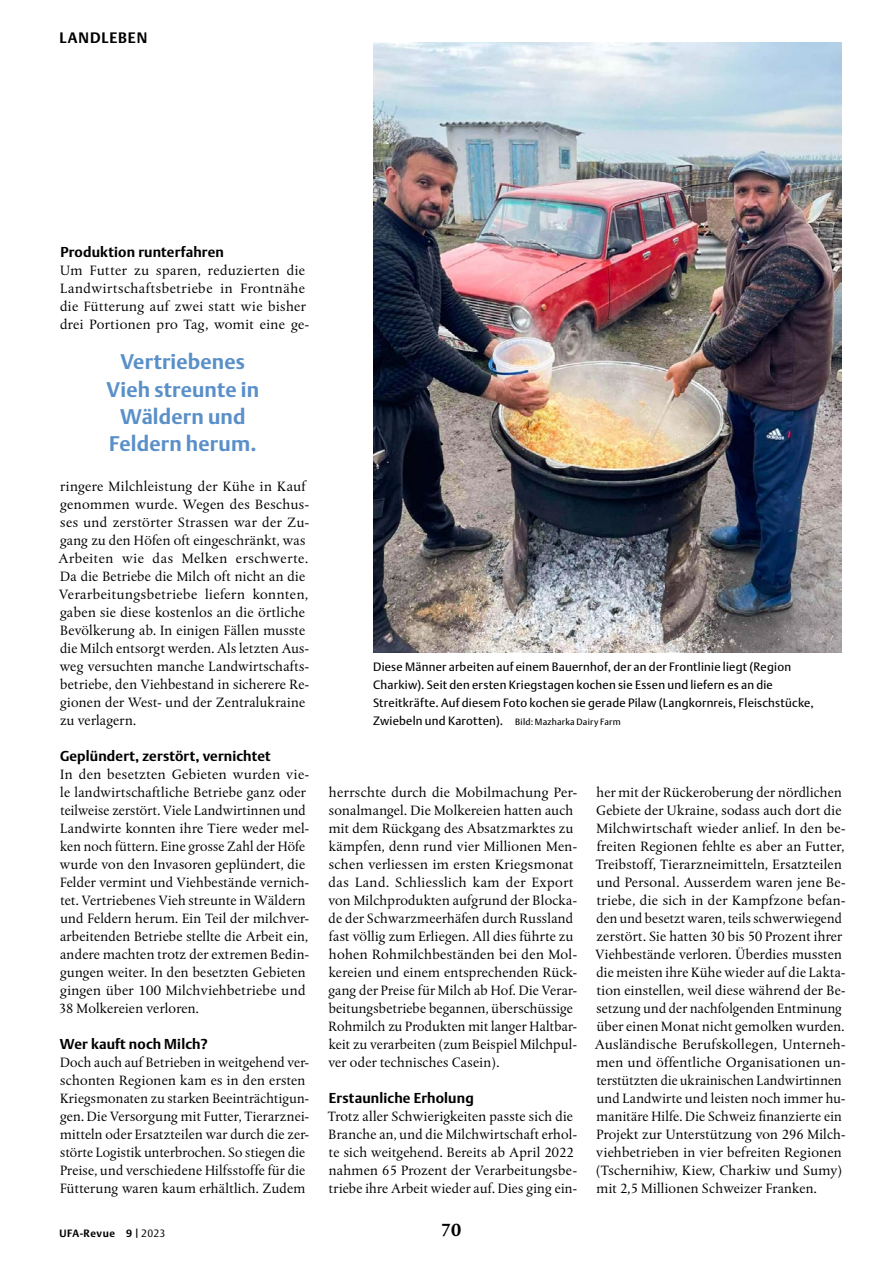
<style>
.page{position:relative;width:893px;height:1263px;background:#fff}
.page>*{position:absolute;margin:0;border:0;box-sizing:border-box;transform-origin:0 0}
.t1{font:700 21px/27px "DTL Argo TOT";letter-spacing:.005em;color:#5a90c9;text-align:center}
.t2{font:700 18px "DTL Albertina TOT";color:#000}
.t3{font:700 15px "DTL Argo TOT";letter-spacing:.06em;color:#000}
.t4{font:14.25px/18px "DTL Albertina TOT";letter-spacing:.015em;color:#000}
.t5{font:700 14.25px "DTL Argo TOT";letter-spacing:.01em;color:#000}
.t6{font:12px/18px "DTL Argo TOT";letter-spacing:.015em;color:#000}
.t7{font:700 10.5px "DTL Argo TOT";letter-spacing:.055em;color:#000}
.t8{font:9px "DTL Argo TOT";letter-spacing:.025em;color:#000}
.s1{font-size:12px}
.s2{font-weight:400}
.s3{font-weight:300}
</style>
<div class="page">
<img style="left:373px;top:43px;width:469px;height:609px">
<p class="t3" style="left:60px;top:29px;width:89px">LANDLEBEN</p>
<p class="t5" style="left:60px;top:243px;width:165px">Produktion runterfahren</p>
<p class="t4" style="left:60px;top:261px;width:251px">Um Futter zu sparen, reduzierten die Landwirtschaftsbetriebe in Frontnähe die Fütterung auf zwei statt wie bisher drei Portionen pro Tag, womit eine ge-</p>
<h1 class="t1" style="left:107px;top:349px;width:154px">Vertriebenes<br>Vieh streunte in<br>Wäldern und<br>Feldern herum.</h1>
<p class="t4" style="left:59px;top:477px;width:252px">ringere Milchleistung der Kühe in Kauf genommen wurde. Wegen des Beschus&shy;ses und zerstörter Strassen war der Zu&shy;gang zu den Höfen oft eingeschränkt, was Arbeiten wie das Melken erschwerte.<br>Da die Betriebe die Milch oft nicht an die Verarbeitungsbetriebe liefern konnten, gaben sie diese kostenlos an die örtliche Bevölkerung ab. In einigen Fällen musste die Milch entsorgt werden. Als letzten Aus&shy;weg versuchten manche Landwirtschafts&shy;betriebe, den Viehbestand in sicherere Re&shy;gionen der West- und der Zentralukraine zu verlagern.</p>
<p class="t5" style="left:60px;top:747px;width:212px">Geplündert, zerstört, vernichtet</p>
<p class="t4" style="left:59px;top:765px;width:252px">In den besetzten Gebieten wurden vie&shy;le landwirtschaftliche Betriebe ganz oder teilweise zerstört. Viele Landwirtinnen und Landwirte konnten ihre Tiere weder mel&shy;ken noch füttern. Eine grosse Zahl der Höfe wurde von den Invasoren geplündert, die Felder vermint und Viehbestände vernich&shy;tet. Vertriebenes Vieh streunte in Wäldern und Feldern herum. Ein Teil der milchver&shy;arbeitenden Betriebe stellte die Arbeit ein, andere machten trotz der extremen Bedin&shy;gungen weiter. In den besetzten Gebieten gingen über 100 Milchviehbetriebe und 38 Molkereien verloren.</p>
<p class="t5" style="left:60px;top:1035px;width:149px">Wer kauft noch Milch?</p>
<p class="t4" style="left:60px;top:1053px;width:251px">Doch auch auf Betrieben in weitgehend ver&shy;schonten Regionen kam es in den ersten Kriegsmonaten zu starken Beeinträchtigun&shy;gen. Die Versorgung mit Futter, Tierarznei&shy;mitteln oder Ersatzteilen war durch die zer&shy;störte Logistik unterbrochen. So stiegen die Preise, und verschiedene Hilfsstoffe für die Fütterung waren kaum erhältlich. Zudem</p>
<p class="t6" style="left:373px;top:658px;width:442px">Diese Männer arbeiten auf einem Bauernhof, der an der Frontlinie liegt (Region<br>Charkiw). Seit den ersten Kriegstagen kochen sie Essen und liefern es an die<br>Streitkräfte. Auf diesem Foto kochen sie gerade Pilaw (Langkornreis, Fleischstücke,</p>
<p class="t8" style="left:373px;top:716px;width:249px"><span class="s1">Zwiebeln und Karotten).</span> Bild: Mazharka Dairy Farm</p>
<p class="t4" style="left:328px;top:783px;width:250px">herrschte durch die Mobilmachung Per&shy;sonalmangel. Die Molkereien hatten auch mit dem Rückgang des Absatzmarktes zu kämpfen, denn rund vier Millionen Men&shy;schen verliessen im ersten Kriegsmonat das Land. Schliesslich kam der Export von Milchprodukten aufgrund der Blocka&shy;de der Schwarzmeerhäfen durch Russland fast völlig zum Erliegen. All dies führte zu hohen Rohmilchbeständen bei den Mol&shy;kereien und einem entsprechenden Rück&shy;gang der Preise für Milch ab Hof. Die Verar&shy;beitungsbetriebe begannen, überschüssige Rohmilch zu Produkten mit langer Haltbar&shy;keit zu verarbeiten (zum Beispiel Milchpul&shy;ver oder technisches Casein).</p>
<p class="t5" style="left:329px;top:1089px;width:146px">Erstaunliche Erholung</p>
<p class="t4" style="left:328px;top:1107px;width:251px">Trotz aller Schwierigkeiten passte sich die Branche an, und die Milchwirtschaft erhol&shy;te sich weitgehend. Bereits ab April 2022 nahmen 65 Prozent der Verarbeitungsbe&shy;triebe ihre Arbeit wieder auf. Dies ging ein-</p>
<p class="t4" style="left:595px;top:783px;width:252px">her mit der Rückeroberung der nördlichen Gebiete der Ukraine, sodass auch dort die Milchwirtschaft wieder anlief. In den be&shy;freiten Regionen fehlte es aber an Futter, Treibstoff, Tierarzneimitteln, Ersatzteilen und Personal. Ausserdem waren jene Be&shy;triebe, die sich in der Kampfzone befan&shy;den und besetzt waren, teils schwerwiegend zerstört. Sie hatten 30 bis 50 Prozent ihrer Viehbestände verloren. Überdies mussten die meisten ihre Kühe wieder auf die Lakta&shy;tion einstellen, weil diese während der Be&shy;setzung und der nachfolgenden Entminung über einen Monat nicht gemolken wurden.<br>Ausländische Berufskollegen, Unterneh&shy;men und öffentliche Organisationen un&shy;terstützten die ukrainischen Landwirtinnen und Landwirte und leisten noch immer hu&shy;manitäre Hilfe. Die Schweiz finanzierte ein Projekt zur Unterstützung von 296 Milch&shy;viehbetrieben in vier befreiten Regionen (Tschernihiw, Kiew, Charkiw und Sumy) mit 2,5 Millionen Schweizer Franken.</p>
<p class="t7" style="left:60px;top:1227px;width:107px">UFA-Revue 9<span class="s2">|</span><span class="s3">2023</span></p>
<p class="t2" style="left:441px;top:1218px;width:22px">70</p>
</div>
